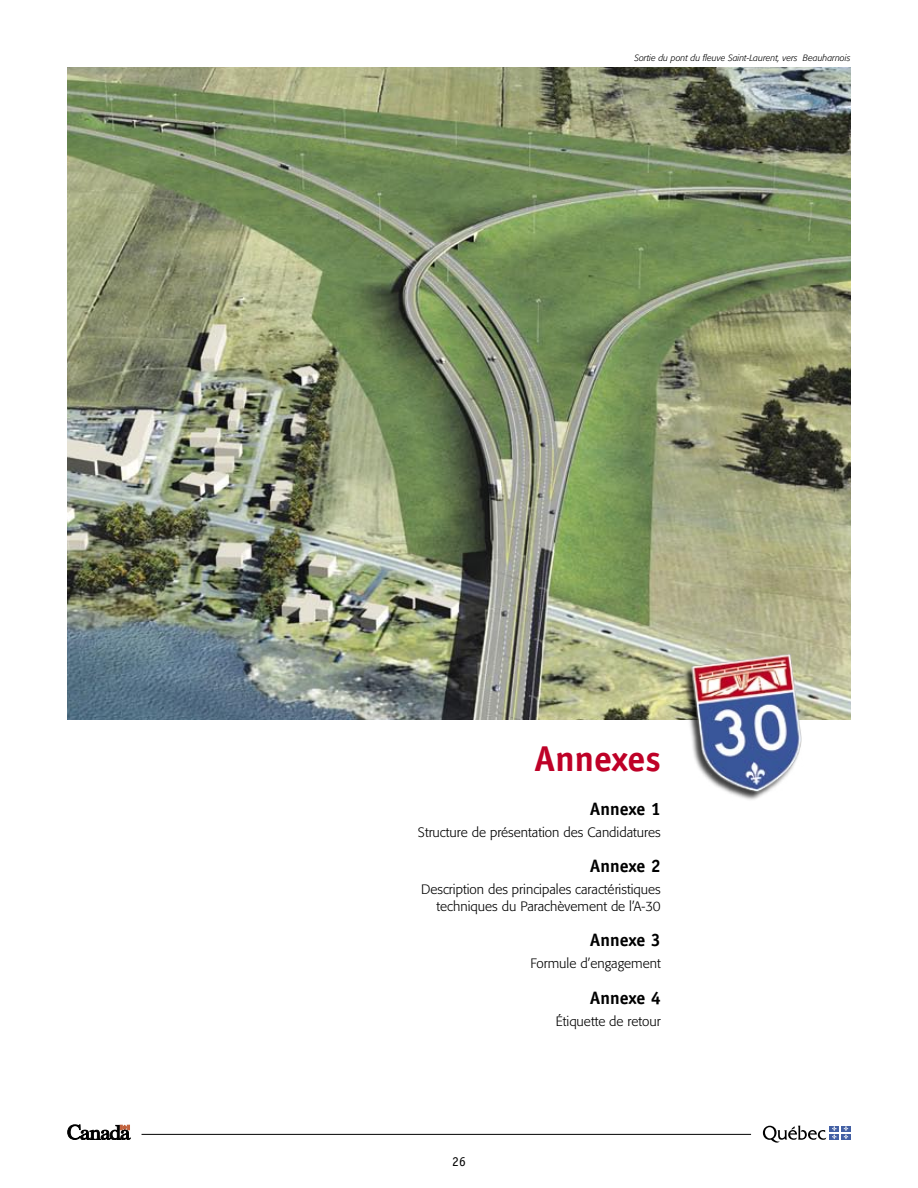
<style>
.page{position:relative;width:918px;height:1188px;background:#fff}
.page>*{position:absolute;margin:0;border:0;box-sizing:border-box;transform-origin:0 0}
.Titre_rouge_18pt{font:700 36px "Officina Sans";color:#be0027}
.Sous-sous-titre_12pt{font:700 18px "Officina Sans";color:#000}
.Texte_9pt{font:300 13.5px/16.5px "Formata";color:#000;text-align:right}
.t1{font:13.5px "Officina Sans";color:#000}
.Note_bas_de_page{font:italic 300 9px "Formata";color:#000}
</style>
<div class="page">
<img style="left:68px;top:68px;width:782px;height:652px">
<img style="left:674px;top:639px;width:141px;height:161px">
<hr style="left:142px;top:1134px;width:609px;height:1px;background:#000">
<svg style="left:68px;top:1125px;width:62px;height:15px"></svg>
<svg style="left:763px;top:1125px;width:63px;height:18px"></svg>
<div style="left:830px;top:1126px;width:9px;height:5px;background:#4360a4"></div>
<svg style="left:841px;top:1126px;width:10px;height:5px"></svg>
<div style="left:830px;top:1134px;width:9px;height:6px;background:#4360a4"></div>
<svg style="left:832px;top:1126px;width:5px;height:13px"></svg>
<svg style="left:841px;top:1134px;width:10px;height:6px"></svg>
<svg style="left:844px;top:1126px;width:4px;height:13px"></svg>
<p class="Note_bas_de_page" style="left:634px;top:52px;width:218px">Sortie du pont du fleuve Saint-Laurent, vers Beauharnois</p>
<p class="Titre_rouge_18pt" style="left:534px;top:736px;width:128px">Annexes</p>
<p class="Sous-sous-titre_12pt" style="left:590px;top:797px;width:73px">Annexe 1</p>
<p class="Texte_9pt" style="left:418px;top:824px;width:244px">Structure de présentation des Candidatures</p>
<p class="Sous-sous-titre_12pt" style="left:590px;top:855px;width:73px">Annexe 2</p>
<p class="Texte_9pt" style="left:421px;top:881px;width:241px">Description des principales caractéristiques techniques du Parachèvement de l’A-30</p>
<p class="Sous-sous-titre_12pt" style="left:590px;top:929px;width:73px">Annexe 3</p>
<p class="Texte_9pt" style="left:531px;top:955px;width:132px">Formule d’engagement</p>
<p class="Sous-sous-titre_12pt" style="left:590px;top:987px;width:73px">Annexe 4</p>
<p class="Texte_9pt" style="left:556px;top:1013px;width:106px">Étiquette de retour</p>
<p class="t1" style="left:452px;top:1153px;width:15px">26</p>
</div>
